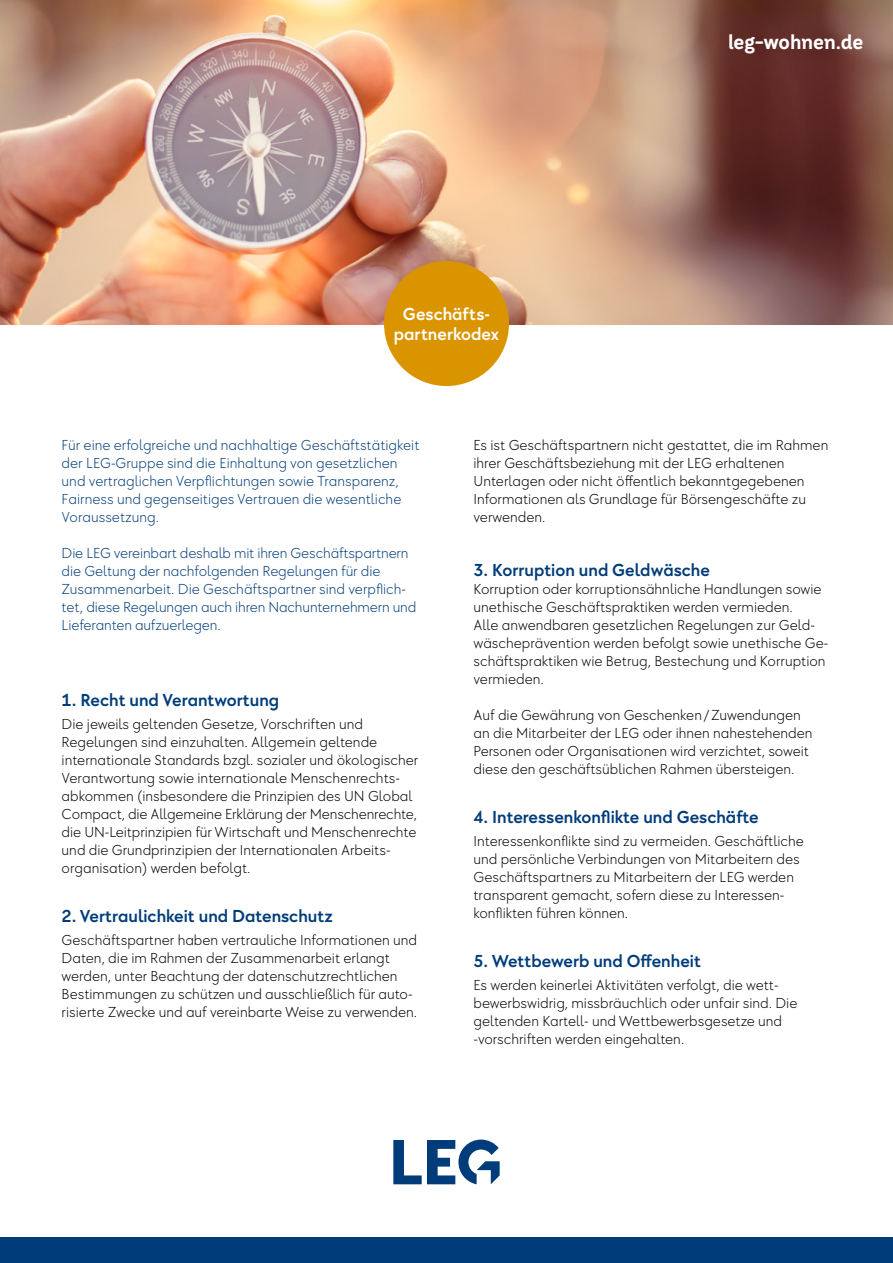
<style>
.page{position:relative;width:893px;height:1263px;background:#fff}
.page>*{position:absolute;margin:0;border:0;box-sizing:border-box;transform-origin:0 0}
.t1{font:700 19.35px "LEG Corporate Headline";letter-spacing:-.005em;color:#fff}
.t2{font:500 18px "LEG Corporate Bodycopy";color:#003c79}
.t3{font:500 18px/19.8px "LEG Corporate Bodycopy";color:#fff;text-align:center}
.t4{font:300 15px/18px "LEG Corporate Bodycopy";color:#000}
.t5{font:300 15px/18px "LEG Corporate Bodycopy";color:#003c79}
</style>
<div class="page">
<img style="left:0;top:0;width:893px;height:324px">
<div style="left:384px;top:261px;width:125px;height:125px;background:#da9400;border-radius:50%"></div>
<svg style="left:393px;top:1139px;width:107px;height:45px"></svg>
<div style="left:0;top:1237px;width:893px;height:26px;background:#003c79"></div>
<p class="t3" style="left:394px;top:304px;width:107px">Geschäfts&shy;partnerkodex</p>
<p class="t1" style="left:728px;top:31px;width:137px">leg-wohnen.de</p>
<p class="t5" style="left:62px;top:436px;width:359px">Für eine erfolgreiche und nachhaltige Geschäftstätigkeit der LEG-Gruppe sind die Einhaltung von gesetzlichen und vertraglichen Verpflichtungen sowie Transparenz, Fairness und gegenseitiges Vertrauen die wesentliche Voraussetzung.</p>
<p class="t5" style="left:62px;top:544px;width:356px">Die LEG vereinbart deshalb mit ihren Geschäftspartnern die Geltung der nachfolgenden Regelungen für die Zusammenarbeit. Die Geschäftspartner sind verpflich&shy;tet, diese Regelungen auch ihren Nachunternehmern und Lieferanten aufzuerlegen.</p>
<p class="t2" style="left:62px;top:689px;width:219px">1. Recht und Verantwortung</p>
<p class="t4" style="left:62px;top:715px;width:358px">Die jeweils geltenden Gesetze, Vorschriften und Regelungen sind einzuhalten. Allgemein geltende internationale Standards bzgl. sozialer und ökologischer Verantwortung sowie internationale Menschenrechts&shy;abkommen (insbesondere die Prinzipien des UN Global Compact, die Allgemeine Erklärung der Menschenrechte, die UN-Leitprinzipien für Wirtschaft und Menschenrechte und die Grundprinzipien der Internationalen Arbeits&shy;organisation) werden befolgt.</p>
<p class="t2" style="left:62px;top:905px;width:273px">2. Vertraulichkeit und Datenschutz</p>
<p class="t4" style="left:62px;top:931px;width:357px">Geschäftspartner haben vertrauliche Informationen und Daten, die im Rahmen der Zusammenarbeit erlangt werden, unter Beachtung der datenschutzrechtlichen Bestimmungen zu schützen und ausschließlich für auto&shy;risierte Zwecke und auf vereinbarte Weise zu verwenden.</p>
<p class="t4" style="left:473px;top:436px;width:356px">Es ist Geschäftspartnern nicht gestattet, die im Rahmen ihrer Geschäftsbeziehung mit der LEG erhaltenen Unterlagen oder nicht öffentlich bekanntgegebenen Informationen als Grundlage für Börsengeschäfte zu verwenden.</p>
<p class="t2" style="left:473px;top:559px;width:238px">3. Korruption und Geldwäsche</p>
<p class="t4" style="left:473px;top:580px;width:356px">Korruption oder korruptionsähnliche Handlungen sowie unethische Geschäftspraktiken werden vermieden.<br>Alle anwendbaren gesetzlichen Regelungen zur Geld&shy;wäscheprävention werden befolgt sowie unethische Ge&shy;schäftspraktiken wie Betrug, Bestechung und Korruption vermieden.</p>
<p class="t4" style="left:473px;top:706px;width:340px">Auf die Gewährung von Geschenken/Zuwendungen an die Mitarbeiter der LEG oder ihnen nahestehenden Personen oder Organisationen wird verzichtet, soweit diese den geschäftsüblichen Rahmen übersteigen.</p>
<p class="t2" style="left:473px;top:806px;width:287px">4. Interessenkonflikte und Geschäfte</p>
<p class="t4" style="left:473px;top:832px;width:332px">Interessenkonflikte sind zu vermeiden. Geschäftliche und persönliche Verbindungen von Mitarbeitern des Geschäftspartners zu Mitarbeitern der LEG werden transparent gemacht, sofern diese zu Interessen&shy;konflikten führen können.</p>
<p class="t2" style="left:473px;top:950px;width:229px">5. Wettbewerb und Offenheit</p>
<p class="t4" style="left:473px;top:976px;width:325px">Es werden keinerlei Aktivitäten verfolgt, die wett&shy;bewerbswidrig, missbräuchlich oder unfair sind. Die geltenden Kartell- und Wettbewerbsgesetze und -vorschriften werden eingehalten.</p>
</div>
